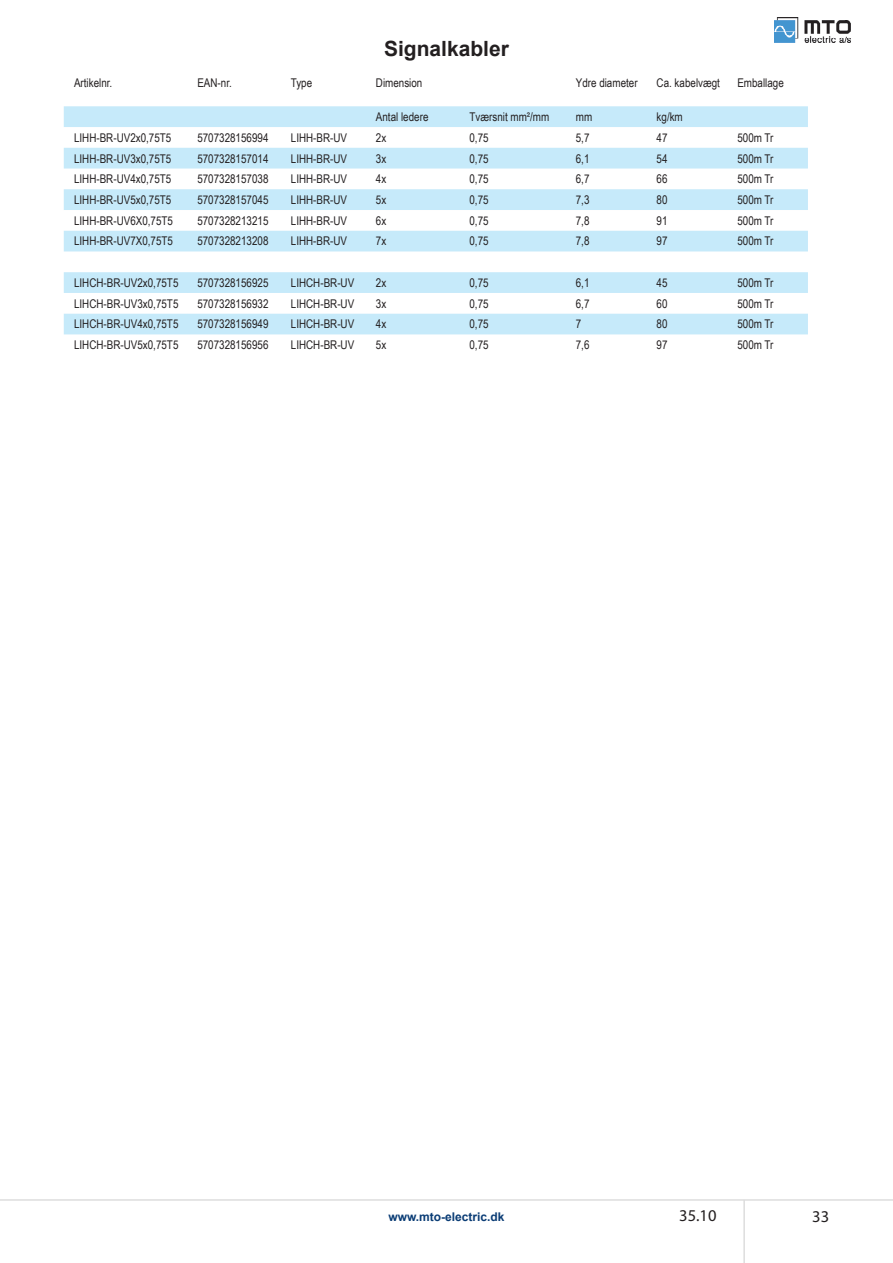
<style>
.page{position:relative;width:893px;height:1263px;background:#fff}
.page>*{position:absolute;margin:0;border:0;box-sizing:border-box;transform-origin:0 0}
.t1{font:700 21px "Arial";color:#231f20}
.t2{font:16.5px "Myriad Pro";color:#231f20}
.Tabelskrift{font:12px "Arial Narrow";color:#231f20}
.t3{font:700 12px "Arial";color:#0a3c75}
</style>
<div class="page">
<hr style="left:0;top:1199px;width:893px;height:2px;background:#ddd">
<hr style="left:743px;top:1200px;width:2px;height:63px;background:#ddd">
<img style="left:774px;top:18px;width:76px;height:25px">
<svg style="left:64px;top:106px;width:744px;height:228px;fill:#c6eafa"></svg>
<h1 class="t1" style="left:384px;top:34px;width:126px">Signalkabler</h1>
<p class="Tabelskrift" style="left:74px;top:74px;width:40px">Artikelnr.</p>
<p class="Tabelskrift" style="left:197px;top:74px;width:36px">EAN-nr.</p>
<p class="Tabelskrift" style="left:291px;top:74px;width:23px">Type</p>
<p class="Tabelskrift" style="left:376px;top:74px;width:48px">Dimension</p>
<p class="Tabelskrift" style="left:576px;top:74px;width:63px">Ydre diameter</p>
<p class="Tabelskrift" style="left:657px;top:74px;width:65px">Ca. kabelvægt</p>
<p class="Tabelskrift" style="left:737px;top:74px;width:48px">Emballage</p>
<p class="Tabelskrift" style="left:376px;top:108px;width:54px">Antal ledere</p>
<p class="Tabelskrift" style="left:469px;top:108px;width:81px">Tværsnit mm²/mm</p>
<p class="Tabelskrift" style="left:576px;top:108px;width:18px">mm</p>
<p class="Tabelskrift" style="left:657px;top:108px;width:28px">kg/km</p>
<p class="Tabelskrift" style="left:74px;top:129px;width:99px">LIHH-BR-UV2x0,75T5</p>
<p class="Tabelskrift" style="left:197px;top:129px;width:73px">5707328156994</p>
<p class="Tabelskrift" style="left:291px;top:129px;width:58px">LIHH-BR-UV</p>
<p class="Tabelskrift" style="left:376px;top:129px;width:12px">2x</p>
<p class="Tabelskrift" style="left:469px;top:129px;width:21px">0,75</p>
<p class="Tabelskrift" style="left:576px;top:129px;width:15px">5,7</p>
<p class="Tabelskrift" style="left:657px;top:129px;width:12px">47</p>
<p class="Tabelskrift" style="left:737px;top:129px;width:38px">500m Tr</p>
<p class="Tabelskrift" style="left:74px;top:149px;width:99px">LIHH-BR-UV3x0,75T5</p>
<p class="Tabelskrift" style="left:197px;top:149px;width:73px">5707328157014</p>
<p class="Tabelskrift" style="left:291px;top:149px;width:58px">LIHH-BR-UV</p>
<p class="Tabelskrift" style="left:376px;top:149px;width:12px">3x</p>
<p class="Tabelskrift" style="left:469px;top:149px;width:21px">0,75</p>
<p class="Tabelskrift" style="left:576px;top:149px;width:15px">6,1</p>
<p class="Tabelskrift" style="left:657px;top:149px;width:12px">54</p>
<p class="Tabelskrift" style="left:737px;top:149px;width:38px">500m Tr</p>
<p class="Tabelskrift" style="left:74px;top:170px;width:99px">LIHH-BR-UV4x0,75T5</p>
<p class="Tabelskrift" style="left:197px;top:170px;width:73px">5707328157038</p>
<p class="Tabelskrift" style="left:291px;top:170px;width:58px">LIHH-BR-UV</p>
<p class="Tabelskrift" style="left:376px;top:170px;width:12px">4x</p>
<p class="Tabelskrift" style="left:469px;top:170px;width:21px">0,75</p>
<p class="Tabelskrift" style="left:576px;top:170px;width:15px">6,7</p>
<p class="Tabelskrift" style="left:657px;top:170px;width:12px">66</p>
<p class="Tabelskrift" style="left:737px;top:170px;width:38px">500m Tr</p>
<p class="Tabelskrift" style="left:74px;top:191px;width:99px">LIHH-BR-UV5x0,75T5</p>
<p class="Tabelskrift" style="left:197px;top:191px;width:73px">5707328157045</p>
<p class="Tabelskrift" style="left:291px;top:191px;width:58px">LIHH-BR-UV</p>
<p class="Tabelskrift" style="left:376px;top:191px;width:12px">5x</p>
<p class="Tabelskrift" style="left:469px;top:191px;width:21px">0,75</p>
<p class="Tabelskrift" style="left:576px;top:191px;width:15px">7,3</p>
<p class="Tabelskrift" style="left:657px;top:191px;width:12px">80</p>
<p class="Tabelskrift" style="left:737px;top:191px;width:38px">500m Tr</p>
<p class="Tabelskrift" style="left:74px;top:212px;width:100px">LIHH-BR-UV6X0,75T5</p>
<p class="Tabelskrift" style="left:197px;top:212px;width:73px">5707328213215</p>
<p class="Tabelskrift" style="left:291px;top:212px;width:58px">LIHH-BR-UV</p>
<p class="Tabelskrift" style="left:376px;top:212px;width:12px">6x</p>
<p class="Tabelskrift" style="left:469px;top:212px;width:21px">0,75</p>
<p class="Tabelskrift" style="left:576px;top:212px;width:15px">7,8</p>
<p class="Tabelskrift" style="left:657px;top:212px;width:12px">91</p>
<p class="Tabelskrift" style="left:737px;top:212px;width:38px">500m Tr</p>
<p class="Tabelskrift" style="left:74px;top:232px;width:100px">LIHH-BR-UV7X0,75T5</p>
<p class="Tabelskrift" style="left:197px;top:232px;width:73px">5707328213208</p>
<p class="Tabelskrift" style="left:291px;top:232px;width:58px">LIHH-BR-UV</p>
<p class="Tabelskrift" style="left:376px;top:232px;width:12px">7x</p>
<p class="Tabelskrift" style="left:469px;top:232px;width:21px">0,75</p>
<p class="Tabelskrift" style="left:576px;top:232px;width:15px">7,8</p>
<p class="Tabelskrift" style="left:657px;top:232px;width:12px">97</p>
<p class="Tabelskrift" style="left:737px;top:232px;width:38px">500m Tr</p>
<p class="Tabelskrift" style="left:74px;top:274px;width:106px">LIHCH-BR-UV2x0,75T5</p>
<p class="Tabelskrift" style="left:197px;top:274px;width:73px">5707328156925</p>
<p class="Tabelskrift" style="left:291px;top:274px;width:65px">LIHCH-BR-UV</p>
<p class="Tabelskrift" style="left:376px;top:274px;width:12px">2x</p>
<p class="Tabelskrift" style="left:469px;top:274px;width:21px">0,75</p>
<p class="Tabelskrift" style="left:576px;top:274px;width:15px">6,1</p>
<p class="Tabelskrift" style="left:657px;top:274px;width:12px">45</p>
<p class="Tabelskrift" style="left:737px;top:274px;width:38px">500m Tr</p>
<p class="Tabelskrift" style="left:74px;top:295px;width:106px">LIHCH-BR-UV3x0,75T5</p>
<p class="Tabelskrift" style="left:197px;top:295px;width:73px">5707328156932</p>
<p class="Tabelskrift" style="left:291px;top:295px;width:65px">LIHCH-BR-UV</p>
<p class="Tabelskrift" style="left:376px;top:295px;width:12px">3x</p>
<p class="Tabelskrift" style="left:469px;top:295px;width:21px">0,75</p>
<p class="Tabelskrift" style="left:576px;top:295px;width:15px">6,7</p>
<p class="Tabelskrift" style="left:657px;top:295px;width:12px">60</p>
<p class="Tabelskrift" style="left:737px;top:295px;width:38px">500m Tr</p>
<p class="Tabelskrift" style="left:74px;top:315px;width:106px">LIHCH-BR-UV4x0,75T5</p>
<p class="Tabelskrift" style="left:197px;top:315px;width:73px">5707328156949</p>
<p class="Tabelskrift" style="left:291px;top:315px;width:65px">LIHCH-BR-UV</p>
<p class="Tabelskrift" style="left:376px;top:315px;width:12px">4x</p>
<p class="Tabelskrift" style="left:469px;top:315px;width:21px">0,75</p>
<p class="Tabelskrift" style="left:576px;top:315px;width:7px">7</p>
<p class="Tabelskrift" style="left:657px;top:315px;width:12px">80</p>
<p class="Tabelskrift" style="left:737px;top:315px;width:38px">500m Tr</p>
<p class="Tabelskrift" style="left:74px;top:336px;width:106px">LIHCH-BR-UV5x0,75T5</p>
<p class="Tabelskrift" style="left:197px;top:336px;width:73px">5707328156956</p>
<p class="Tabelskrift" style="left:291px;top:336px;width:65px">LIHCH-BR-UV</p>
<p class="Tabelskrift" style="left:376px;top:336px;width:12px">5x</p>
<p class="Tabelskrift" style="left:469px;top:336px;width:21px">0,75</p>
<p class="Tabelskrift" style="left:576px;top:336px;width:15px">7,6</p>
<p class="Tabelskrift" style="left:657px;top:336px;width:12px">97</p>
<p class="Tabelskrift" style="left:737px;top:336px;width:38px">500m Tr</p>
<p class="t3" style="left:388px;top:1208px;width:118px">www.mto-electric.dk</p>
<h2 class="t2" style="left:679px;top:1205px;width:39px">35.10</h2>
<p class="t2" style="left:812px;top:1206px;width:18px">33</p>
</div>
